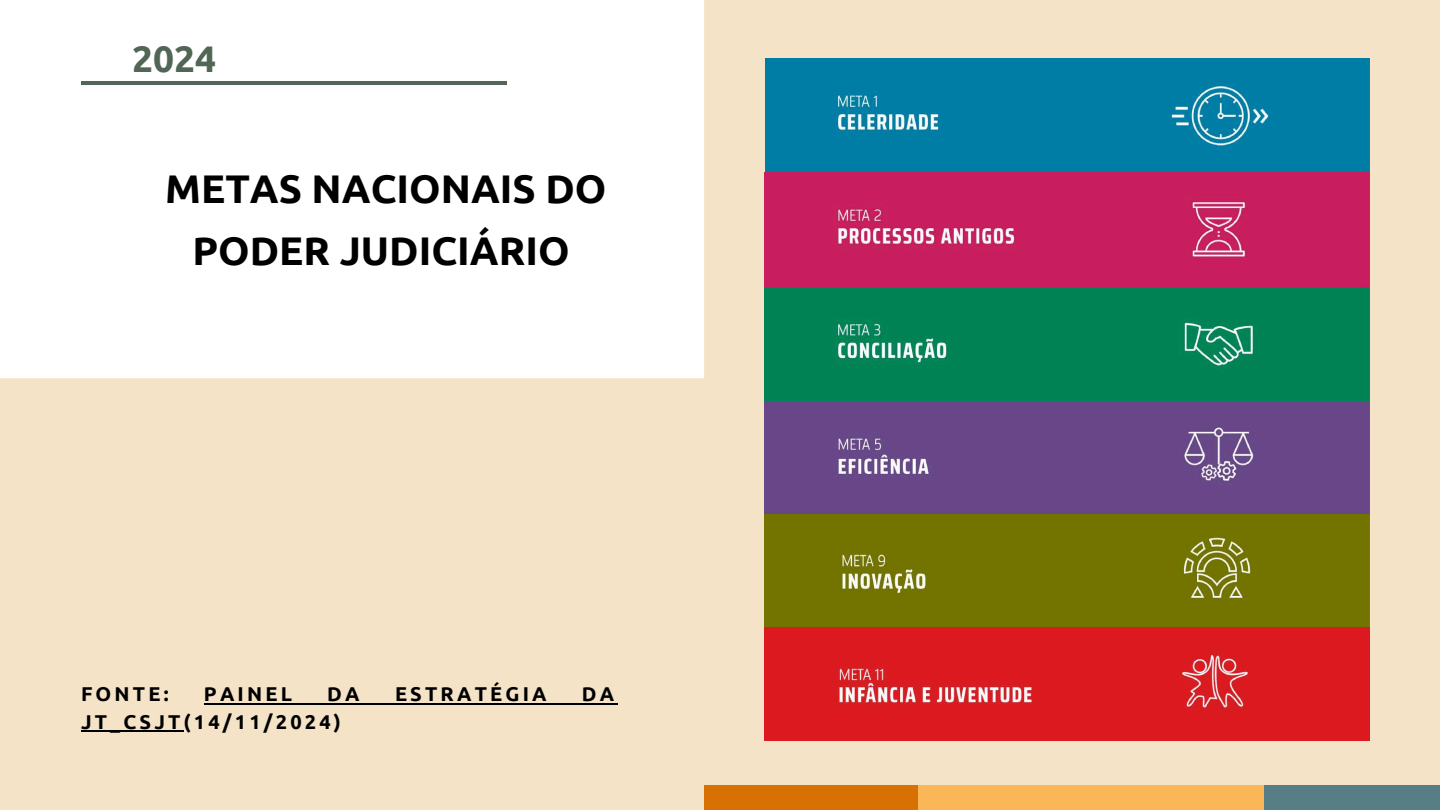
<style>
.page{position:relative;width:1440px;height:810px;background:#fff}
.page>*{position:absolute;margin:0;border:0;box-sizing:border-box;transform-origin:0 0}
.t1{font:700 40px/62.2px "Ubuntu";color:#000;text-align:center}
.t2{font:700 37px "Ubuntu";color:#516655}
.t3{font:700 20px "Ubuntu";letter-spacing:.16em;color:#000}
</style>
<div class="page">
<div style="left:0;top:378px;width:704px;height:432px;background:#f4e3c7"></div>
<div style="left:704px;top:0;width:736px;height:785px;background:#f4e3c7"></div>
<hr style="left:81px;top:81px;width:425px;height:4px;background:#516655">
<div style="left:1214px;top:785px;width:226px;height:25px;background:#577e85"></div>
<div style="left:704px;top:785px;width:233px;height:25px;background:#d77103"></div>
<div style="left:919px;top:785px;width:345px;height:25px;background:#fbb657"></div>
<hr style="left:204px;top:703px;width:413px;height:1px;background:#000">
<hr style="left:81px;top:731px;width:103px;height:1px;background:#000">
<img style="left:764px;top:59px;width:605px;height:455px">
<img style="left:764px;top:514px;width:605px;height:226px">
<h2 class="t2" style="left:132px;top:37px;width:86px">2024</h2>
<h1 class="t1" style="left:165px;top:157px;width:443px">METAS NACIONAIS DO<br>PODER JUDICIÁRIO</h1>
<p class="t3" style="left:81px;top:683px;width:89px">FONTE:</p>
<p class="t3" style="left:204px;top:683px;width:89px">PAINEL</p>
<p class="t3" style="left:327px;top:683px;width:34px">DA</p>
<p class="t3" style="left:395px;top:683px;width:153px">ESTRATÉGIA</p>
<p class="t3" style="left:582px;top:683px;width:34px">DA</p>
<p class="t3" style="left:81px;top:710px;width:262px">JT_CSJT(14/11/2024)</p>
</div>
